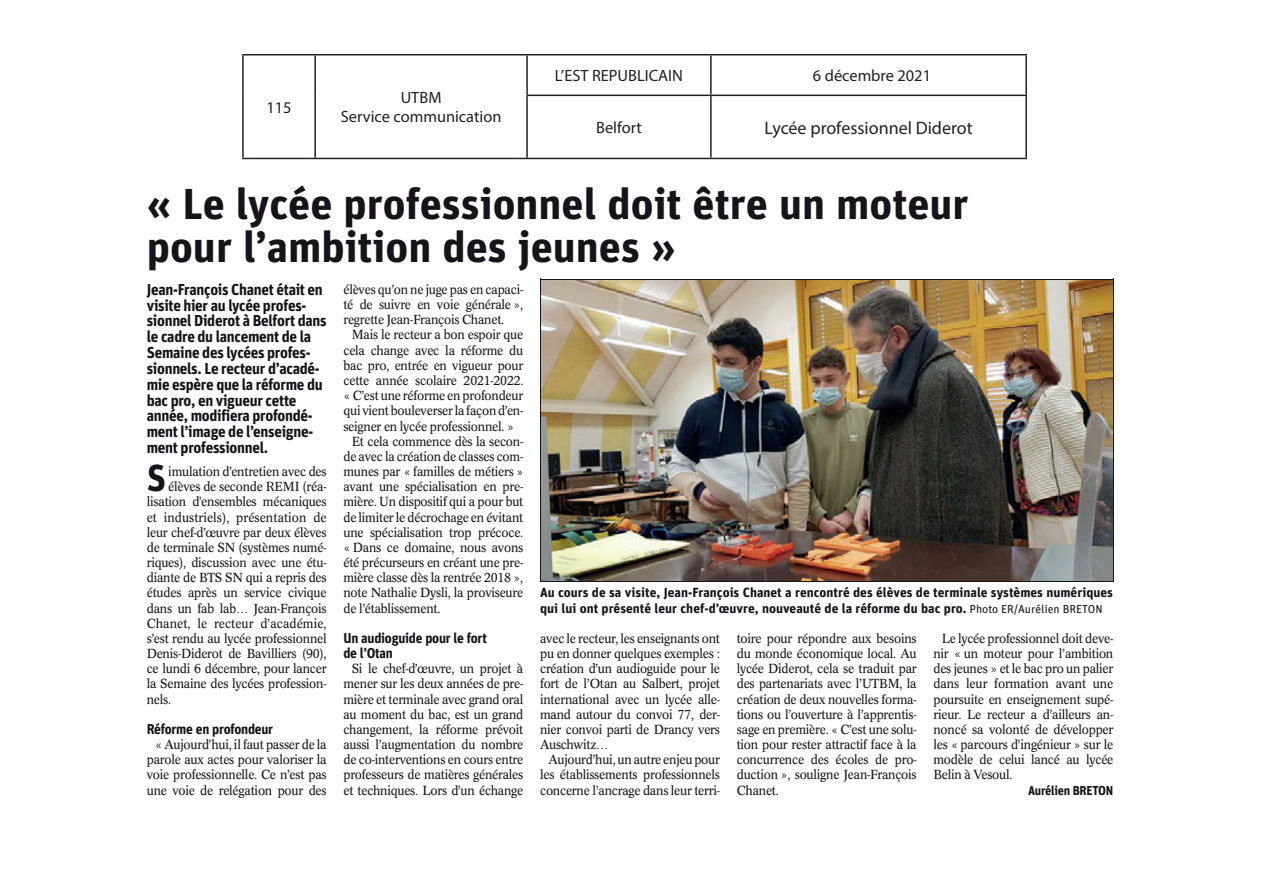
<style>
.page{position:relative;width:1263px;height:893px;background:#fff}
.page>*{position:absolute;margin:0;border:0;box-sizing:border-box;transform-origin:0 0}
.t1{font:700 43.2px/43.2px "Unit OTEI";color:#161418}
.t2{font:700 37.5px "Unit OTEI";color:#161418;scale:.95 1}
.t3{font:18px "Myriad Pro";color:#231f20}
.t4{font:16.35px/19.6px "Myriad Pro";color:#231f20;text-align:center}
.t5{font:700 15.9px/15.9px "Unit OTEI";letter-spacing:-.02em;color:#161418;scale:.96 1}
.t6{font:700 14.25px/15.1px "Unit OTEI";letter-spacing:-.02em;color:#161418;scale:.95 1}
.t7{font:700 13.2px/15.1px "Unit OTEI";color:#161418}
.t8{font:12.9px/15.1px "Concorde BQEI";letter-spacing:-.02em;color:#161418;text-align:justify;scale:.95 1}
.t9{font:12.9px "Concorde BQEI";color:#161418;scale:1.04 1}
.t10{font:12.9px "Concorde BQEI";color:#161418;scale:.95 1}
.t11{font:12.9px "Concorde BQEI";letter-spacing:.005em;color:#161418;scale:.95 1}
.t12{font:700 12.9px "Unit OTEI";letter-spacing:-.02em;color:#161418;scale:.95 1}
.s1{font-weight:400;font-size:11.55px}
</style>
<div class="page">
<hr style="left:242px;top:54px;width:73px;height:1px;background:#231f20">
<hr style="left:242px;top:55px;width:2px;height:40px;background:#231f20">
<hr style="left:315px;top:54px;width:212px;height:1px;background:#231f20">
<hr style="left:314px;top:55px;width:2px;height:40px;background:#231f20">
<hr style="left:527px;top:54px;width:184px;height:1px;background:#231f20">
<hr style="left:526px;top:55px;width:2px;height:40px;background:#231f20">
<hr style="left:711px;top:54px;width:316px;height:1px;background:#231f20">
<hr style="left:710px;top:55px;width:2px;height:40px;background:#231f20">
<hr style="left:1025px;top:55px;width:2px;height:40px;background:#231f20">
<hr style="left:242px;top:95px;width:2px;height:63px;background:#231f20">
<hr style="left:314px;top:95px;width:2px;height:63px;background:#231f20">
<hr style="left:526px;top:95px;width:185px;height:1px;background:#231f20">
<hr style="left:526px;top:96px;width:2px;height:62px;background:#231f20">
<hr style="left:711px;top:95px;width:316px;height:1px;background:#231f20">
<hr style="left:710px;top:96px;width:2px;height:62px;background:#231f20">
<hr style="left:1025px;top:96px;width:2px;height:62px;background:#231f20">
<hr style="left:242px;top:158px;width:73px;height:1px;background:#231f20">
<hr style="left:315px;top:158px;width:212px;height:1px;background:#231f20">
<hr style="left:527px;top:158px;width:184px;height:1px;background:#231f20">
<hr style="left:711px;top:158px;width:316px;height:1px;background:#231f20">
<img style="left:541px;top:280px;width:572px;height:302px">
<hr style="left:540px;top:279px;width:1px;height:303px;background:#161418">
<hr style="left:1113px;top:279px;width:1px;height:303px;background:#161418">
<hr style="left:540px;top:279px;width:573px;height:1px;background:#161418">
<hr style="left:540px;top:582px;width:573px;height:1px;background:#161418">
<p class="t4" style="left:266px;top:97px;width:27px">115</p>
<p class="t4" style="left:341px;top:87px;width:162px">UTBM<br>Service communication</p>
<p class="t9" style="left:343px;top:114px;width:175px">tom Renewable Power depuis</p>
<p class="t4" style="left:555px;top:66px;width:130px">L’EST REPUBLICAIN</p>
<p class="t4" style="left:813px;top:66px;width:120px">6 décembre 2021</p>
<p class="t4" style="left:596px;top:117px;width:47px">Belfort</p>
<h3 class="t3" style="left:764px;top:117px;width:210px">Lycée professionnel Diderot</h3>
<p class="t9" style="left:540px;top:68px;width:175px">à Belfort en hydro », glisse-t-il</p>
<p class="t9" style="left:737px;top:68px;width:175px">neral Electric en trois entités</p>
<p class="t9" style="left:737px;top:114px;width:174px">quelle la branche énergie fran-</p>
<h1 class="t1" style="left:147px;top:180px;width:823px">« Le lycée professionnel doit être un moteur pour l’ambition des jeunes »</h1>
<p class="t5" style="left:147px;top:281px;width:189px">Jean-François Chanet était en visite hier au lycée profes&shy;sionnel Diderot à Belfort dans le cadre du lancement de la<br>Semaine des lycées profes&shy;sionnels. Le recteur d’acadé&shy;mie espère que la réforme du bac pro, en vigueur cette année, modifiera profondé&shy;ment l’image de l’enseigne&shy;ment professionnel.</p>
<p class="t8" style="left:343px;top:281px;width:191px">élèves qu’on ne juge pas en capaci&shy;té de suivre en voie générale », regrette Jean-François Chanet.</p>
<p class="t8" style="left:352px;top:327px;width:182px">Mais le recteur a bon espoir que</p>
<p class="t8" style="left:343px;top:342px;width:191px">cela change avec la réforme du</p>
<p class="t8" style="left:343px;top:357px;width:191px">bac pro, entrée en vigueur pour</p>
<p class="t8" style="left:343px;top:372px;width:191px">cette année scolaire 2021-2022.</p>
<p class="t8" style="left:343px;top:388px;width:191px">« C’est une réforme en profondeur</p>
<p class="t8" style="left:343px;top:403px;width:191px">qui vient bouleverser la façon d’en-</p>
<p class="t8" style="left:343px;top:418px;width:181px">seigner en lycée professionnel. »</p>
<p class="t8" style="left:352px;top:433px;width:182px">Et cela commence dès la secon-</p>
<p class="t8" style="left:343px;top:448px;width:191px">de avec la création de classes com-</p>
<p class="t8" style="left:343px;top:463px;width:191px">munes par « familles de métiers »</p>
<p class="t8" style="left:343px;top:479px;width:191px">avant une spécialisation en pre-</p>
<p class="t8" style="left:343px;top:494px;width:191px">mière. Un dispositif qui a pour but</p>
<p class="t8" style="left:343px;top:509px;width:191px">de limiter le décrochage en évitant</p>
<p class="t8" style="left:343px;top:524px;width:191px">une spécialisation trop précoce.</p>
<p class="t8" style="left:343px;top:539px;width:191px">« Dans ce domaine, nous avons</p>
<p class="t8" style="left:343px;top:554px;width:191px">été précurseurs en créant une pre-</p>
<p class="t8" style="left:343px;top:570px;width:191px">mière classe dès la rentrée 2018 »,</p>
<p class="t8" style="left:343px;top:585px;width:191px">note Nathalie Dysli, la proviseure</p>
<p class="t8" style="left:343px;top:600px;width:104px">de l’établissement.</p>
<p class="t6" style="left:343px;top:630px;width:153px">Un audioguide pour le fort de l’Otan</p>
<p class="t8" style="left:343px;top:661px;width:191px;text-indent:8px">Si le chef-d’œuvre, un projet à mener sur les deux années de pre&shy;mière et terminale avec grand oral au moment du bac, est un grand changement, la réforme prévoit aussi l’augmentation du nombre de co-interventions en cours entre professeurs de matières générales et techniques. Lors d’un échange</p>
<h2 class="t2" style="left:147px;top:452px;width:22px">S</h2>
<p class="t8" style="left:168px;top:463px;width:168px">imulation d’entretien avec des</p>
<p class="t8" style="left:168px;top:479px;width:168px">élèves de seconde REMI (réa-</p>
<p class="t8" style="left:147px;top:494px;width:191px">lisation d’ensembles mécaniques</p>
<p class="t10" style="left:147px;top:508px;width:191px">et industriels), présentation de</p>
<p class="t8" style="left:147px;top:524px;width:191px">leur chef-d’œuvre par deux élèves</p>
<p class="t8" style="left:147px;top:539px;width:191px">de terminale SN (systèmes numé-</p>
<p class="t8" style="left:147px;top:554px;width:191px">riques), discussion avec une étu-</p>
<p class="t8" style="left:147px;top:570px;width:191px">diante de BTS SN qui a repris des</p>
<p class="t8" style="left:147px;top:585px;width:191px">études après un service civique</p>
<p class="t8" style="left:147px;top:600px;width:191px">dans un fab lab… Jean-François</p>
<p class="t11" style="left:147px;top:614px;width:191px">Chanet, le recteur d’académie,</p>
<p class="t8" style="left:147px;top:630px;width:191px">s’est rendu au lycée professionnel</p>
<p class="t8" style="left:147px;top:645px;width:191px">Denis-Diderot de Bavilliers (90),</p>
<p class="t8" style="left:147px;top:661px;width:191px">ce lundi 6 décembre, pour lancer</p>
<p class="t8" style="left:147px;top:676px;width:191px">la Semaine des lycées profession-</p>
<p class="t8" style="left:147px;top:691px;width:27px">nels.</p>
<p class="t6" style="left:147px;top:721px;width:135px">Réforme en profondeur</p>
<p class="t8" style="left:147px;top:736px;width:191px;text-indent:8px">« Aujourd’hui, il faut passer de la parole aux actes pour valoriser la voie professionnelle. Ce n’est pas une voie de relégation pour des</p>
<p class="t7" style="left:540px;top:585px;width:574px">Au cours de sa visite, Jean-François Chanet a rencontré des élèves de terminale systèmes numériques qui lui ont présenté leur chef-d’œuvre, nouveauté de la réforme du bac pro. <span class="s1">Photo ER/Aurélien BRETON</span></p>
<p class="t8" style="left:540px;top:630px;width:191px">avec le recteur, les enseignants ont pu en donner quelques exemples : création d’un audioguide pour le fort de l’Otan au Salbert, projet international avec un lycée alle&shy;mand autour du convoi 77, der&shy;nier convoi parti de Drancy vers Auschwitz…</p>
<p class="t8" style="left:540px;top:752px;width:191px;text-indent:8px">Aujourd’hui, un autre enjeu pour les établissements professionnels concerne l’ancrage dans leur terri-</p>
<p class="t8" style="left:737px;top:630px;width:191px">toire pour répondre aux besoins du monde économique local. Au lycée Diderot, cela se traduit par des partenariats avec l’UTBM, la création de deux nouvelles forma&shy;tions ou l’ouverture à l’apprentis&shy;sage en première. « C’est une solu&shy;tion pour rester attractif face à la concurrence des écoles de pro&shy;duction », souligne Jean-François Chanet.</p>
<p class="t8" style="left:933px;top:630px;width:191px;text-indent:8px">Le lycée professionnel doit deve&shy;nir « un moteur pour l’ambition des jeunes » et le bac pro un palier dans leur formation avant une poursuite en enseignement supé&shy;rieur. Le recteur a d’ailleurs an&shy;noncé sa volonté de développer les « parcours d’ingénieur » sur le modèle de celui lancé au lycée Belin à Vesoul.</p>
<p class="t12" style="left:1028px;top:781px;width:91px">Aurélien BRETON</p>
</div>
